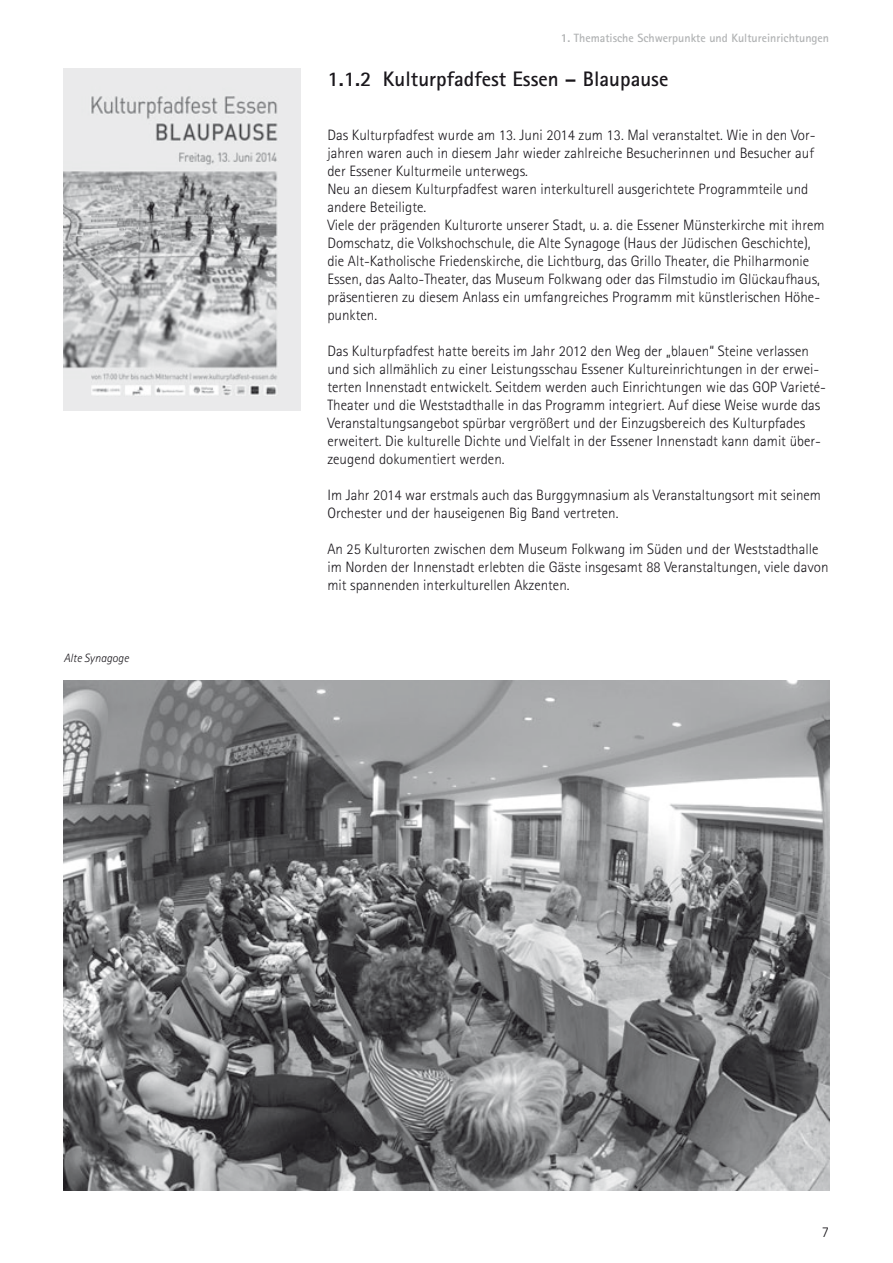
<style>
.page{position:relative;width:893px;height:1263px;background:#fff}
.page>*{position:absolute;margin:0;border:0;box-sizing:border-box;transform-origin:0 0}
.t1{font:700 21px "Rotis Sans Serif";color:#1a171c}
.t2{font:300 15px/18px "Rotis Sans Serif";color:#1a171c}
.t3{font:700 12px "Rotis Sans Serif";color:#b1b3b4}
.t4{font:italic 300 12px "Rotis Sans Serif";color:#1a171c}
.s1{font-weight:800}
</style>
<div class="page">
<img style="left:63px;top:68px;width:237px;height:342px">
<img style="left:63px;top:680px;width:766px;height:511px">
<p class="t4" style="left:64px;top:651px;width:67px">Alte Synagoge</p>
<p class="t3" style="left:561px;top:31px;width:270px"><span class="s1">1.</span> Thematische Schwerpunkte und Kultureinrichtungen</p>
<h1 class="t1" style="left:327px;top:66px;width:342px">1.1.2 Kulturpfadfest Essen – Blaupause</h1>
<p class="t2" style="left:327px;top:126px;width:499px">Das Kulturpfadfest wurde am 13. Juni 2014 zum 13. Mal veranstaltet. Wie in den Vor&shy;jahren waren auch in diesem Jahr wieder zahlreiche Besucherinnen und Besucher auf der Essener Kulturmeile unterwegs.<br>Neu an diesem Kulturpfadfest waren interkulturell ausgerichtete Programmteile und andere Beteiligte.<br>Viele der prägenden Kulturorte unserer Stadt, u. a. die Essener Münsterkirche mit ihrem Domschatz, die Volkshochschule, die Alte Synagoge (Haus der Jüdischen Geschichte), die Alt-Katholische Friedenskirche, die Lichtburg, das Grillo Theater, die Philharmonie Essen, das Aalto-Theater, das Museum Folkwang oder das Filmstudio im Glückaufhaus, präsentieren zu diesem Anlass ein umfangreiches Programm mit künstlerischen Höhe&shy;punkten.</p>
<p class="t2" style="left:327px;top:342px;width:500px">Das Kulturpfadfest hatte bereits im Jahr 2012 den Weg der „blauen“ Steine verlassen und sich allmählich zu einer Leistungsschau Essener Kultureinrichtungen in der erwei&shy;terten Innenstadt entwickelt. Seitdem werden auch Einrichtungen wie das GOP Varieté-Theater und die Weststadthalle in das Programm integriert. Auf diese Weise wurde das Veranstaltungsangebot spürbar vergrößert und der Einzugsbereich des Kulturpfades erweitert. Die kulturelle Dichte und Vielfalt in der Essener Innenstadt kann damit über&shy;zeugend dokumentiert werden.</p>
<p class="t2" style="left:327px;top:486px;width:495px">Im Jahr 2014 war erstmals auch das Burggymnasium als Veranstaltungsort mit seinem<br>Orchester und der hauseigenen Big Band vertreten.</p>
<p class="t2" style="left:327px;top:540px;width:503px">An 25 Kulturorten zwischen dem Museum Folkwang im Süden und der Weststadthalle im Norden der Innenstadt erlebten die Gäste insgesamt 88 Veranstaltungen, viele davon mit spannenden interkulturellen Akzenten.</p>
<p class="t2" style="left:822px;top:1223px;width:9px">7</p>
</div>
